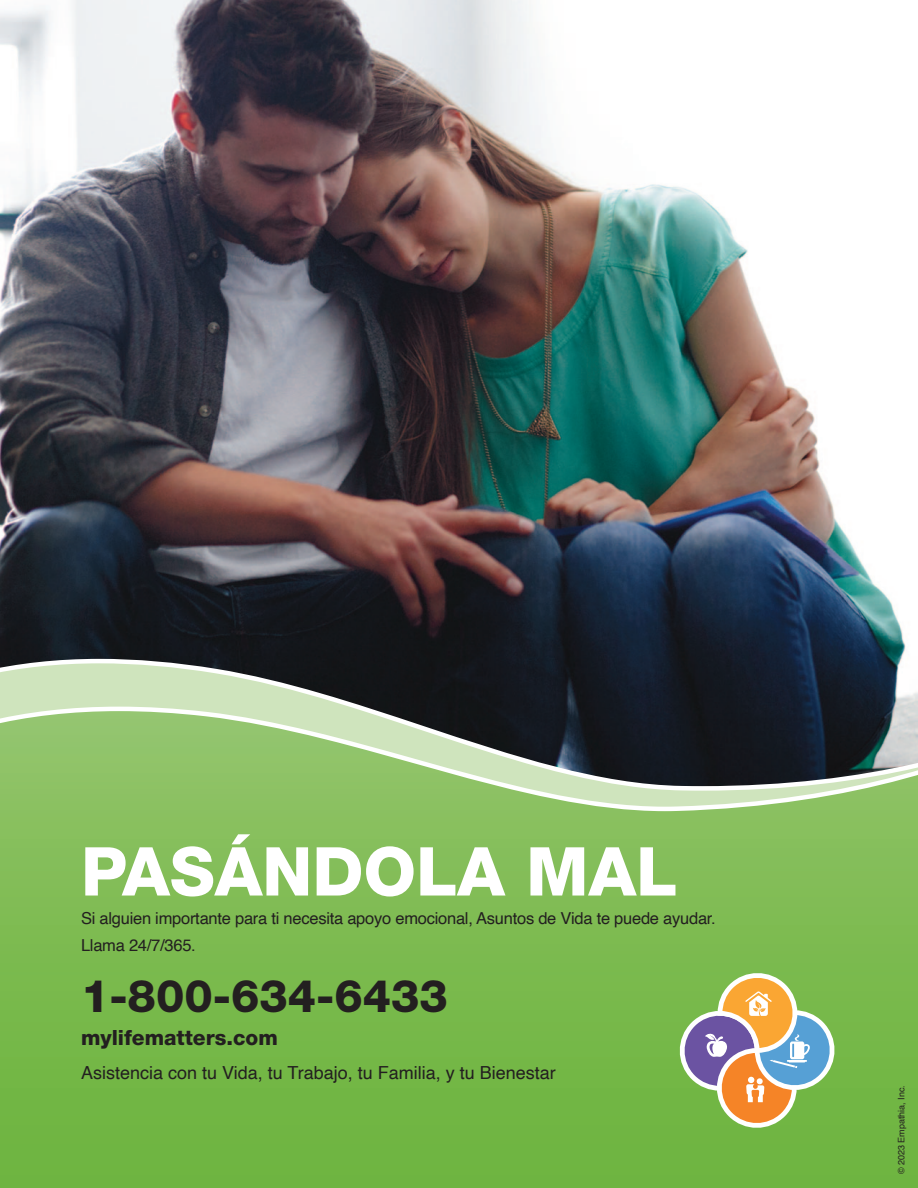
<style>
.page{position:relative;width:918px;height:1188px;background:#fff}
.page>*{position:absolute;margin:0;border:0;box-sizing:border-box;transform-origin:0 0}
.t1{font:800 67.5px "Helvetica Neue LT Std";color:#fff}
.t2{font:800 45px "Helvetica Neue LT Std";color:#231f20}
.t3{font:800 21px "Helvetica Neue LT Std";color:#231f20}
.t4{font:18px "Helvetica";color:#231f20}
.t5{font:16.5px "Helvetica";letter-spacing:-.015em;color:#231f20}
.t6{font:9px "Helvetica";color:#231f20}
</style>
<div class="page">
<img style="left:0;top:0;width:906px;height:659px">
<svg style="left:0;top:659px;width:918px;height:48px"></svg>
<svg style="left:0;top:707px;width:918px;height:481px"></svg>
<svg style="left:679px;top:965px;width:164px;height:171px"></svg>
<p class="t1" style="left:81px;top:833px;width:598px">PASÁNDOLA MAL</p>
<p class="t5" style="left:81px;top:912px;width:636px">Si alguien importante para ti necesita apoyo emocional, Asuntos de Vida te puede ayudar.</p>
<p class="t5" style="left:81px;top:939px;width:116px">Llama 24/7/365.</p>
<p class="t2" style="left:81px;top:970px;width:368px">1-800-634-6433</p>
<p class="t3" style="left:81px;top:1026px;width:198px">mylifematters.com</p>
<p class="t4" style="left:81px;top:1065px;width:476px">Asistencia con tu Vida, tu Trabajo, tu Familia, y tu Bienestar</p>
<p class="t6" style="left:898px;top:1174px;width:91px;rotate:-90deg">© 2023 Empathia, Inc.</p>
</div>
